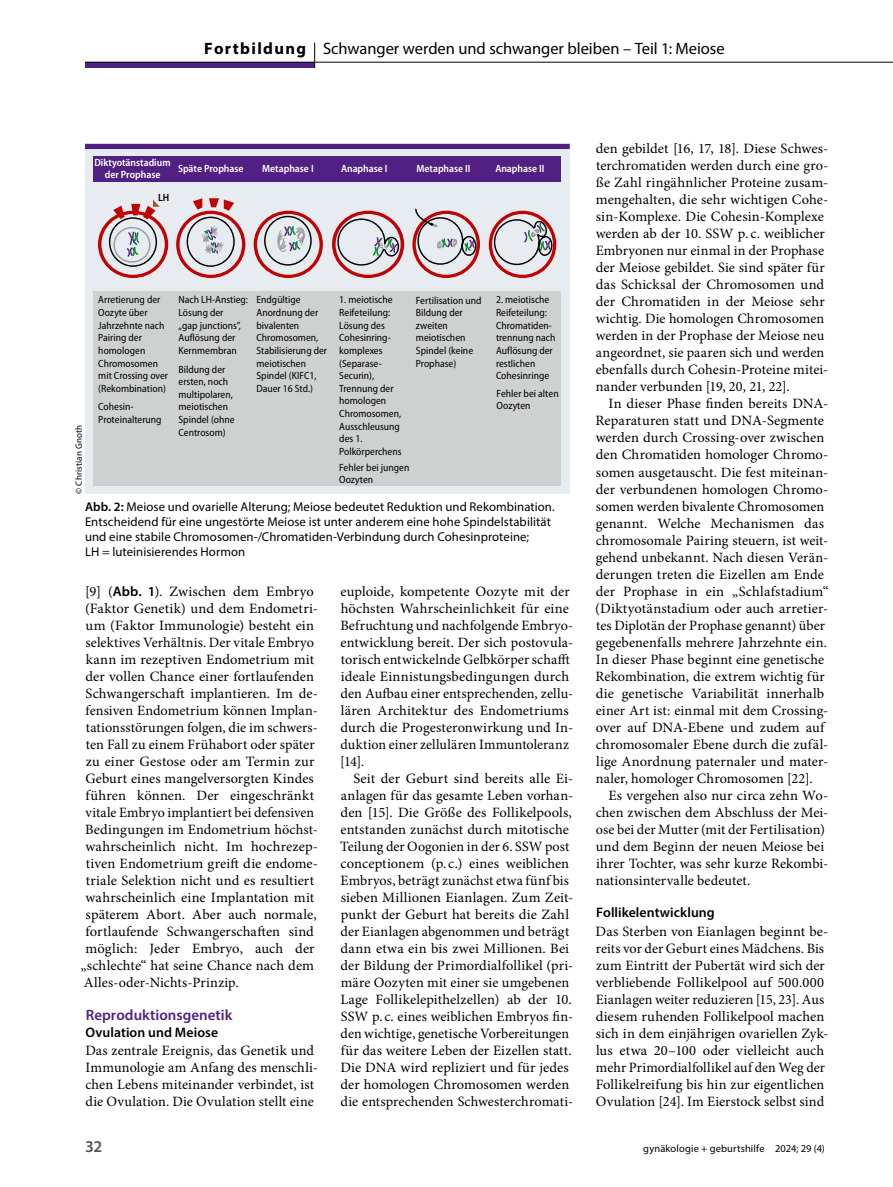
<style>
.page{position:relative;width:893px;height:1187px;background:#fff}
.page>*{position:absolute;margin:0;border:0;box-sizing:border-box;transform-origin:0 0}
.t1{font:16.5px "Myriad Pro";color:#000}
.t2{font:600 16.5px "Myriad Pro";color:#56554f}
.SectionHeading_1{font:600 15px "Myriad Pro";color:#502182}
.Para_Indent{font:14.25px/17px "Minion Pro";letter-spacing:.005em;color:#000}
.Para_x{font:14.25px/17px "Minion Pro";letter-spacing:.005em;color:#000}
.SectionHeading_2{font:600 13.8px "Myriad Pro";letter-spacing:.005em;color:#000}
.Image_Caption_x{font:12.75px/15px "Myriad Pro";letter-spacing:.01em;color:#000}
.t3{font:semi-condensed 10.5px/12.6px "Myriad Pro";color:#000}
.t4{font:600 semi-condensed 10.5px/12.6px "Myriad Pro";color:#fff;text-align:center}
.t5{font:10.5px "Myriad Pro";letter-spacing:.015em;color:#000}
.t6{font:600 semi-condensed 10.5px "Myriad Pro";color:#000}
.Image_Source_x{font:9px "Myriad Pro";letter-spacing:.015em;color:#000}
.s1{font-weight:700}
.s2{font-weight:600}
.s3{font-family:"Myriad Pro";font-weight:600;font-size:13.8px}
</style>
<div class="page">
<div style="left:85px;top:148px;width:485px;height:345px;background:#e6ecf0"></div>
<div style="left:85px;top:144px;width:485px;height:5px;background:#502182"></div>
<div style="left:93px;top:156px;width:468px;height:25px;background:#502182"></div>
<svg style="left:98px;top:198px;width:458px;height:80px"></svg>
<div style="left:93px;top:291px;width:468px;height:195px;background:#cfd0d0"></div>
<div style="left:85px;top:62px;width:230px;height:5px;background:#502182"></div>
<hr style="left:85px;top:62px;width:230px;height:1px;background:#000">
<hr style="left:315px;top:62px;width:578px;height:1px;background:#000">
<svg style="left:314px;top:43px;width:1px;height:24px"></svg>
<p class="t1" style="left:204px;top:38px;width:522px"><span class="s1">Fortbildung</span> Schwanger werden und schwanger bleiben – Teil 1: Meiose</p>
<p class="t4" style="left:94px;top:156px;width:78px">Diktyotänstadium der Prophase</p>
<p class="t6" style="left:158px;top:191px;width:13px">LH</p>
<p class="t4" style="left:178px;top:162px;width:67px">Späte Prophase</p>
<p class="t4" style="left:262px;top:162px;width:53px">Metaphase I</p>
<p class="t4" style="left:341px;top:162px;width:48px">Anaphase I</p>
<p class="t4" style="left:416px;top:162px;width:56px">Metaphase II</p>
<p class="t4" style="left:495px;top:162px;width:51px">Anaphase II</p>
<p class="Image_Source_x" style="left:73px;top:493px;width:70px;rotate:-90deg">© Christian Gnoth</p>
<p class="t3" style="left:98px;top:294px;width:71px">Arretierung der<br>Oozyte über<br>Jahrzehnte nach<br>Pairing der homologen<br>Chromosomen mit Crossing over (Rekombination)</p>
<p class="t3" style="left:179px;top:294px;width:71px">Nach LH-Anstieg:<br>Lösung der<br>„gap junctions”,<br>Auflösung der<br>Kernmembran</p>
<p class="t3" style="left:256px;top:294px;width:72px">Endgültige<br>Anordnung der bivalenten<br>Chromosomen,<br>Stabilisierung der meiotischen<br>Spindel (KIFC1,<br>Dauer 16 Std.)</p>
<p class="t3" style="left:339px;top:294px;width:64px">1. meiotische<br>Reifeteilung:<br>Lösung des<br>Cohesinring&shy;komplexes (Separase-<br>Securin),<br>Trennung der homologen<br>Chromosomen,<br>Ausschleusung des 1.<br>Polkörperchens</p>
<p class="t3" style="left:496px;top:294px;width:61px">2. meiotische<br>Reifeteilung:<br>Chromatiden&shy;trennung nach<br>Auflösung der restlichen<br>Cohesinringe</p>
<p class="t3" style="left:416px;top:294px;width:67px">Fertilisation und<br>Bildung der zweiten meiotischen<br>Spindel (keine<br>Prophase)</p>
<p class="t3" style="left:179px;top:363px;width:58px">Bildung der ersten, noch multipolaren, meiotischen<br>Spindel (ohne<br>Centrosom)</p>
<p class="t3" style="left:497px;top:387px;width:64px">Fehler bei alten<br>Oozyten</p>
<p class="t3" style="left:98px;top:400px;width:65px">Cohesin-<br>Proteinalterung</p>
<p class="t3" style="left:339px;top:461px;width:72px">Fehler bei jungen<br>Oozyten</p>
<p class="Image_Caption_x" style="left:85px;top:498px;width:471px"><span class="s2">Abb. 2:</span> Meiose und ovarielle Alterung; Meiose bedeutet Reduktion und Rekombination.<br>Entscheidend für eine ungestörte Meiose ist unter anderem eine hohe Spindelstabilität und eine stabile Chromosomen-/Chromatiden-Verbindung durch Cohesinproteine;<br>LH = luteinisierendes Hormon</p>
<p class="Para_Indent" style="left:85px;top:582px;width:230px">[9] (<span class="s3">Abb. 1</span>). Zwischen dem Embryo</p>
<p class="Para_Indent" style="left:85px;top:599px;width:235px">(Faktor Genetik) und dem Endometri-</p>
<p class="Para_Indent" style="left:86px;top:616px;width:230px">um (Faktor Immunologie) besteht ein</p>
<p class="Para_Indent" style="left:86px;top:633px;width:230px">selektives Verhältnis. Der vitale Embryo</p>
<p class="Para_Indent" style="left:86px;top:650px;width:230px">kann im rezeptiven Endometrium mit</p>
<p class="Para_Indent" style="left:85px;top:667px;width:230px">der vollen Chance einer fortlaufenden</p>
<p class="Para_Indent" style="left:86px;top:684px;width:234px">Schwangerschaft implantieren. Im de-</p>
<p class="Para_Indent" style="left:86px;top:701px;width:234px">fensiven Endometrium können Implan-</p>
<p class="Para_Indent" style="left:86px;top:718px;width:234px">tationsstörungen folgen, die im schwers-</p>
<p class="Para_Indent" style="left:86px;top:735px;width:230px">ten Fall zu einem Frühabort oder später</p>
<p class="Para_Indent" style="left:86px;top:752px;width:230px">zu einer Gestose oder am Termin zur</p>
<p class="Para_Indent" style="left:85px;top:769px;width:230px">Geburt eines mangelversorgten Kindes</p>
<p class="Para_Indent" style="left:86px;top:786px;width:230px">führen können. Der eingeschränkt</p>
<p class="Para_Indent" style="left:85px;top:803px;width:230px">vitale Embryo implantiert bei defensiven</p>
<p class="Para_Indent" style="left:85px;top:820px;width:234px">Bedingungen im Endometrium höchst-</p>
<p class="Para_Indent" style="left:85px;top:837px;width:232px">wahrscheinlich nicht. Im hochrezep-</p>
<p class="Para_Indent" style="left:86px;top:854px;width:232px">tiven Endometrium greift die endome-</p>
<p class="Para_Indent" style="left:86px;top:871px;width:230px">triale Selektion nicht und es resultiert</p>
<p class="Para_Indent" style="left:85px;top:888px;width:230px">wahrscheinlich eine Implantation mit</p>
<p class="Para_Indent" style="left:86px;top:905px;width:233px">späterem Abort. Aber auch normale,</p>
<p class="Para_Indent" style="left:86px;top:923px;width:230px">fortlaufende Schwangerschaften sind</p>
<p class="Para_Indent" style="left:86px;top:940px;width:230px">möglich: Jeder Embryo, auch der</p>
<p class="Para_Indent" style="left:80px;top:957px;width:235px">„schlechte“ hat seine Chance nach dem</p>
<p class="Para_Indent" style="left:84px;top:974px;width:156px">Alles-oder-Nichts-Prinzip.</p>
<p class="SectionHeading_1" style="left:86px;top:1004px;width:148px">Reproduktionsgenetik</p>
<p class="SectionHeading_2" style="left:86px;top:1023px;width:134px">Ovulation und Meiose</p>
<p class="Para_x" style="left:85px;top:1042px;width:234px">Das zentrale Ereignis, das Genetik und Immunologie am Anfang des menschli&shy;chen Lebens miteinander verbindet, ist die Ovulation. Die Ovulation stellt eine</p>
<p class="Para_x" style="left:340px;top:582px;width:234px">euploide, kompetente Oozyte mit der höchsten Wahrscheinlichkeit für eine Befruchtung und nachfolgende Embryo&shy;entwicklung bereit. Der sich postovula&shy;torisch entwickelnde Gelbkörper schafft ideale Einnistungsbedingungen durch den Aufbau einer entsprechenden, zellu&shy;lären Architektur des Endometriums durch die Progesteronwirkung und In&shy;duktion einer zellulären Immuntoleranz [14].</p>
<p class="Para_Indent" style="left:340px;top:769px;width:235px;text-indent:13px">Seit der Geburt sind bereits alle Ei&shy;anlagen für das gesamte Leben vorhan&shy;den [15]. Die Größe des Follikelpools, entstanden zunächst durch mitotische Teilung der Oogonien in der 6. SSW post conceptionem (p. c.) eines weiblichen Embryos, beträgt zunächst etwa fünf bis sieben Millionen Eianlagen. Zum Zeit&shy;punkt der Geburt hat bereits die Zahl der Eianlagen abgenommen und beträgt dann etwa ein bis zwei Millionen. Bei der Bildung der Primordialfollikel (pri&shy;märe Oozyten mit einer sie umgebenen Lage Follikelepithelzellen) ab der 10.<br>SSW p. c. eines weiblichen Embryos fin&shy;den wichtige, genetische Vorbereitungen für das weitere Leben der Eizellen statt.<br>Die DNA wird repliziert und für jedes der homologen Chromosomen werden die entsprechenden Schwesterchromati-</p>
<p class="Para_Indent" style="left:596px;top:140px;width:234px">den gebildet [16, 17, 18]. Diese Schwes&shy;terchromatiden werden durch eine gro&shy;ße Zahl ringähnlicher Proteine zusam&shy;mengehalten, die sehr wichtigen Cohe&shy;sin-Komplexe. Die Cohesin-Komplexe werden ab der 10. SSW p. c. weiblicher Embryonen nur einmal in der Prophase der Meiose gebildet. Sie sind später für das Schicksal der Chromosomen und der Chromatiden in der Meiose sehr wichtig. Die homologen Chromosomen werden in der Prophase der Meiose neu angeordnet, sie paaren sich und werden ebenfalls durch Cohesin-Proteine mitei&shy;nander verbunden [19, 20, 21, 22].</p>
<p class="Para_Indent" style="left:595px;top:395px;width:235px;text-indent:13px">In dieser Phase finden bereits DNA-Reparaturen statt und DNA-Segmente werden durch Crossing-over zwischen den Chromatiden homologer Chromo&shy;somen ausgetauscht. Die fest miteinan&shy;der verbundenen homologen Chromo&shy;somen werden bivalente Chromosomen genannt. Welche Mechanismen das chromosomale Pairing steuern, ist weit&shy;gehend unbekannt. Nach diesen Verän&shy;derungen treten die Eizellen am Ende der Prophase in ein „Schlafstadium“ (Diktyotänstadium oder auch arretier&shy;tes Diplotän der Prophase genannt) über gegebenenfalls mehrere Jahrzehnte ein.<br>In dieser Phase beginnt eine genetische Rekombination, die extrem wichtig für die genetische Variabilität innerhalb einer Art ist: einmal mit dem Crossing&shy;over auf DNA-Ebene und zudem auf chromosomaler Ebene durch die zufäl&shy;lige Anordnung paternaler und mater&shy;naler, homologer Chromosomen [22].</p>
<p class="Para_Indent" style="left:596px;top:786px;width:234px;text-indent:13px">Es vergehen also nur circa zehn Wo&shy;chen zwischen dem Abschluss der Mei&shy;ose bei der Mutter (mit der Fertilisation) und dem Beginn der neuen Meiose bei ihrer Tochter, was sehr kurze Rekombi&shy;nationsintervalle bedeutet.</p>
<p class="SectionHeading_2" style="left:596px;top:904px;width:120px">Follikelentwicklung</p>
<p class="Para_x" style="left:596px;top:923px;width:234px">Das Sterben von Eianlagen beginnt be&shy;reits vor der Geburt eines Mädchens. Bis zum Eintritt der Pubertät wird sich der verbliebende Follikelpool auf 500.000<br>Eianlagen weiter reduzieren [15, 23]. Aus diesem ruhenden Follikelpool machen sich in dem einjährigen ovariellen Zyk&shy;lus etwa 20–100 oder vielleicht auch mehr Primordialfollikel auf den Weg der Follikelreifung bis hin zur eigentlichen Ovulation [24]. Im Eierstock selbst sind</p>
<p class="t2" style="left:85px;top:1135px;width:19px">32</p>
<p class="t5" style="left:643px;top:1141px;width:183px">gynäkologie + geburtshilfe 2024; 29 (4)</p>
</div>
